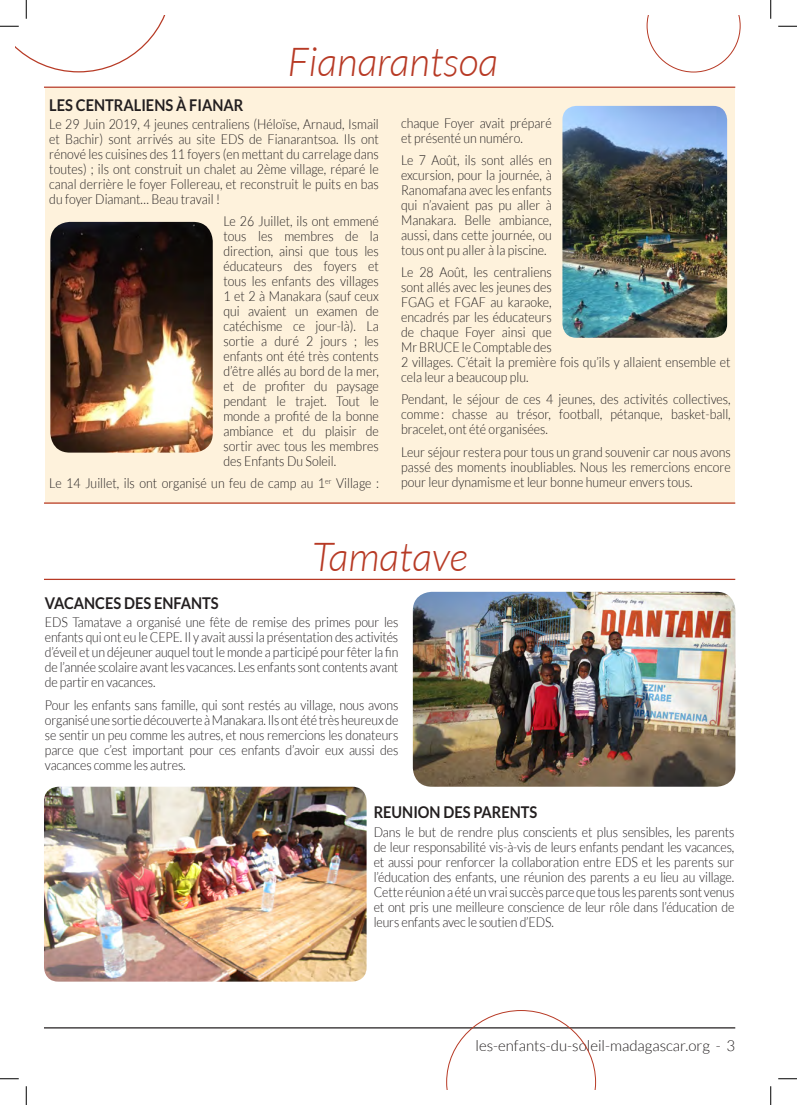
<style>
.page{position:relative;width:797px;height:1105px;background:#fff}
.page>*{position:absolute;margin:0;border:0;box-sizing:border-box;transform-origin:0 0}
.t1{font:italic 300 40px "Lato";color:#b73a25}
.t2{font:700 16.25px "Lato";color:#231f20;scale:.9 1}
.t3{font:300 15px "Lato";color:#231f20}
.t4{font:300 13.75px/15px "Lato";color:#231f20;text-align:justify;scale:.9 1}
</style>
<div class="page">
<hr style="left:44px;top:87px;width:691px;height:1px;background:#b73a25">
<svg style="left:646px;top:16px;width:94px;height:56px"></svg>
<hr style="left:44px;top:1027px;width:691px;height:1px;background:#231f20">
<svg style="left:446px;top:1010px;width:150px;height:79px"></svg>
<div style="left:45px;top:88px;width:689px;height:416px;background:#fef2dc"></div>
<hr style="left:44px;top:579px;width:691px;height:1px;background:#b73a25">
<img style="left:44px;top:787px;width:322px;height:195px">
<img style="left:50px;top:222px;width:163px;height:231px">
<img style="left:562px;top:106px;width:165px;height:232px">
<img style="left:413px;top:592px;width:322px;height:195px">
<hr style="left:44px;top:502px;width:691px;height:2px;background:#b73a25">
<svg style="left:778px;top:25px;width:19px;height:2px"></svg>
<svg style="left:0;top:1078px;width:19px;height:1px"></svg>
<svg style="left:778px;top:1078px;width:19px;height:1px"></svg>
<svg style="left:0;top:0;width:166px;height:72px"></svg>
<svg style="left:25px;top:1086px;width:2px;height:19px"></svg>
<svg style="left:770px;top:0;width:1px;height:19px"></svg>
<svg style="left:770px;top:1086px;width:1px;height:19px"></svg>
<p class="t1" style="left:287px;top:40px;width:212px">Fianarantsoa</p>
<p class="t2" style="left:49px;top:95px;width:217px">LES CENTRALIENS À FIANAR</p>
<p class="t4" style="left:49px;top:117px;width:368px">Le 29 Juin 2019, 4 jeunes centraliens (Héloïse, Arnaud, Ismail et Bachir) sont arrivés au site EDS de Fianarantsoa. Ils ont rénové les cuisines des 11 foyers (en mettant du carrelage dans toutes) ; ils ont construit un chalet au 2ème village, réparé le canal derrière le foyer Follereau, et reconstruit le puits en bas du foyer Diamant… Beau travail !</p>
<p class="t4" style="left:223px;top:214px;width:174px">Le 26 Juillet, ils ont emmené tous les membres de la direction, ainsi que tous les éducateurs des foyers et tous les enfants des villages 1 et 2 à Manakara (sauf ceux qui avaient un examen de catéchisme ce jour-là). La sortie a duré 2 jours ; les enfants ont été très contents d’être allés au bord de la mer, et de profiter du paysage pendant le trajet. Tout le monde a profité de la bonne ambiance et du plaisir de sortir avec tous les membres des Enfants Du Soleil.</p>
<p class="t4" style="left:49px;top:476px;width:368px">Le 14 Juillet, ils ont organisé un feu de camp au 1<sup>er</sup> Village :</p>
<p class="t4" style="left:401px;top:116px;width:169px">chaque Foyer avait préparé et présenté un numéro.</p>
<p class="t4" style="left:401px;top:153px;width:169px">Le 7 Août, ils sont allés en excursion, pour la journée, à Ranomafana avec les enfants qui n’avaient pas pu aller à Manakara. Belle ambiance, aussi, dans cette journée, ou tous ont pu aller à la piscine.</p>
<p class="t4" style="left:401px;top:265px;width:367px;text-align:left">Le 28 Août, les centraliens<br>sont allés avec les jeunes des<br>FGAG et FGAF au karaoke,<br>encadrés par les éducateurs<br>de chaque Foyer ainsi que<br>Mr BRUCE le Comptable des<br>2 villages. C’était la première fois qu’ils y allaient ensemble et cela leur a beaucoup plu.</p>
<p class="t4" style="left:401px;top:392px;width:368px">Pendant, le séjour de ces 4 jeunes, des activités collectives, comme: chasse au trésor, football, pétanque, basket-ball, bracelet, ont été organisées.</p>
<p class="t4" style="left:401px;top:444px;width:368px">Leur séjour restera pour tous un grand souvenir car nous avons passé des moments inoubliables. Nous les remercions encore pour leur dynamisme et leur bonne humeur envers tous.</p>
<p class="t1" style="left:312px;top:535px;width:157px">Tamatave</p>
<p class="t2" style="left:45px;top:594px;width:195px">VACANCES DES ENFANTS</p>
<p class="t4" style="left:45px;top:615px;width:394px">EDS Tamatave a organisé une fête de remise des primes pour les enfants qui ont eu le CEPE. Il y avait aussi la présentation des activités d’éveil et un déjeuner auquel tout le monde a participé pour fêter la fin de l’année scolaire avant les vacances. Les enfants sont contents avant de partir en vacances.</p>
<p class="t4" style="left:45px;top:697px;width:394px">Pour les enfants sans famille, qui sont restés au village, nous avons organisé une sortie découverte à Manakara. Ils ont été très heureux de se sentir un peu comme les autres, et nous remercions les donateurs parce que c’est important pour ces enfants d’avoir eux aussi des vacances comme les autres.</p>
<p class="t2" style="left:373px;top:803px;width:183px">REUNION DES PARENTS</p>
<p class="t4" style="left:373px;top:824px;width:402px">Dans le but de rendre plus conscients et plus sensibles, les parents de leur responsabilité vis-à-vis de leurs enfants pendant les vacances, et aussi pour renforcer la collaboration entre EDS et les parents sur l’éducation des enfants, une réunion des parents a eu lieu au village.<br>Cette réunion a été un vrai succès parce que tous les parents sont venus et ont pris une meilleure conscience de leur rôle dans l’éducation de leurs enfants avec le soutien d’EDS.</p>
<p class="t3" style="left:475px;top:1038px;width:261px">les-enfants-du-soleil-madagascar.org - 3</p>
</div>
